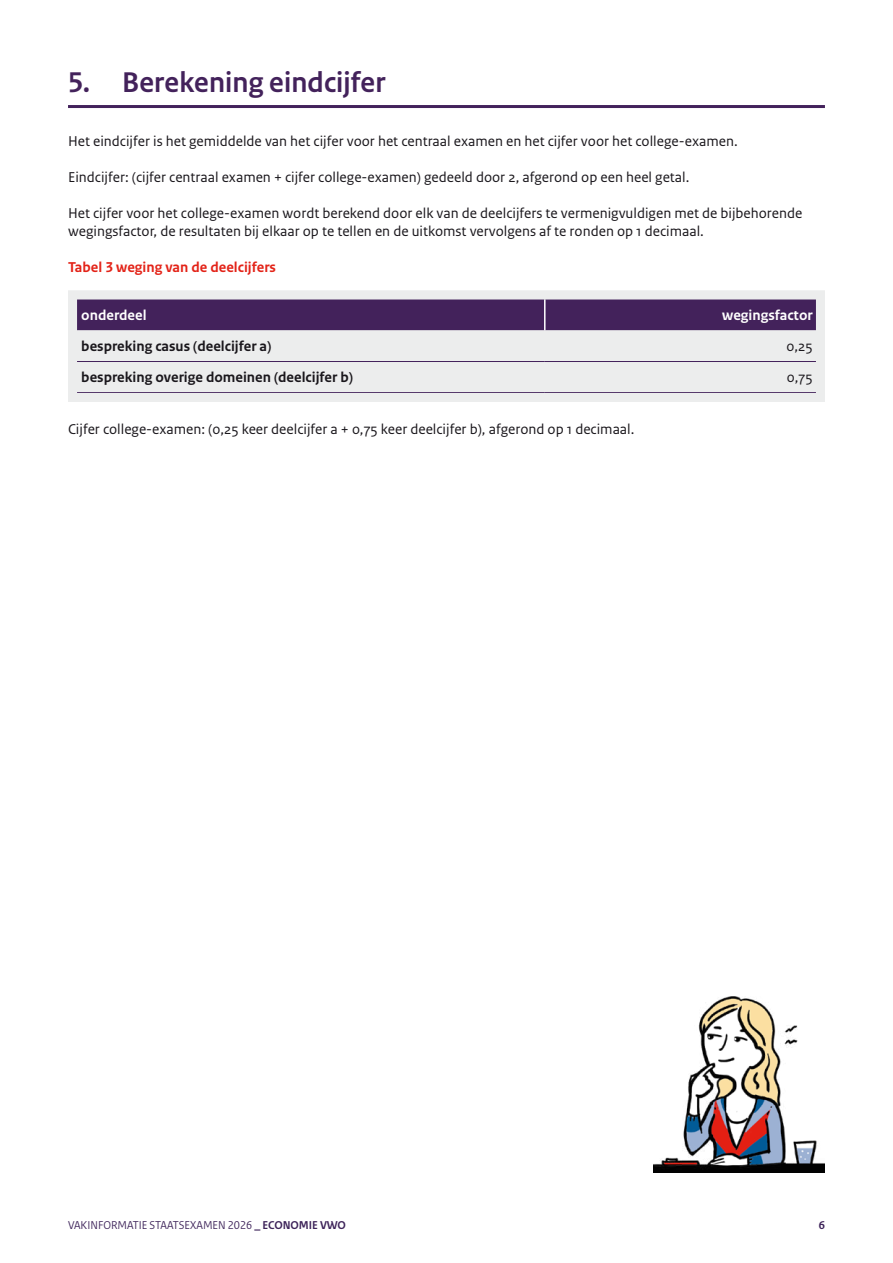
<style>
.page{position:relative;width:893px;height:1263px;background:#fff}
.page>*{position:absolute;margin:0;border:0;box-sizing:border-box;transform-origin:0 0}
.H2_kop_1_Paars{font:700 30px "Rijksoverheid Sans Heading";letter-spacing:.01em;color:#43225b}
.P_plat{font:15px/18px "Rijksoverheid Sans Text";color:#1a171c}
.P_bodytekst{font:700 15px "Rijksoverheid Sans Text";color:#1a171c}
.P_Tabelverwijzing{font:700 15px "Rijksoverheid Sans Text";color:#e32318}
.P_bodytekst-2{font:700 15px "Rijksoverheid Sans Text";color:#fff}
.Tabel_bodytekst{font:15px "Rijksoverheid Sans Text";color:#1a171c}
.t1{font:12px "Rijksoverheid Sans Heading";color:#3d2359}
.t2{font:700 12px "Rijksoverheid Sans Heading";color:#3d2359}
.s1{font-weight:700}
</style>
<div class="page">
<hr style="left:68px;top:105px;width:757px;height:3px;background:#43225b">
<svg style="left:68px;top:290px;width:757px;height:112px;background:#bcb3c3"></svg>
<img style="left:654px;top:996px;width:171px;height:176px">
<h2 class="H2_kop_1_Paars" style="left:68px;top:66px;width:319px">5. Berekening eindcijfer</h2>
<p class="P_plat" style="left:68px;top:133px;width:671px">Het eindcijfer is het gemiddelde van het cijfer voor het centraal examen en het cijfer voor het college-examen.</p>
<p class="P_plat" style="left:68px;top:169px;width:623px">Eindcijfer: (cijfer centraal examen + cijfer college-examen) gedeeld door 2, afgerond op een heel getal.</p>
<p class="P_plat" style="left:68px;top:205px;width:736px">Het cijfer voor het college-examen wordt berekend door elk van de deelcijfers te vermenigvuldigen met de bijbehorende wegingsfactor, de resultaten bij elkaar op te tellen en de uitkomst vervolgens af te ronden op 1 decimaal.</p>
<p class="P_Tabelverwijzing" style="left:68px;top:259px;width:210px">Tabel 3 weging van de deelcijfers</p>
<p class="P_bodytekst-2" style="left:81px;top:306px;width:67px">onderdeel</p>
<p class="P_bodytekst-2" style="left:722px;top:306px;width:92px">wegingsfactor</p>
<p class="P_bodytekst" style="left:81px;top:337px;width:192px">bespreking casus (deelcijfer a)</p>
<p class="Tabel_bodytekst" style="left:786px;top:337px;width:28px">0,25</p>
<p class="P_bodytekst" style="left:81px;top:369px;width:273px">bespreking overige domeinen (deelcijfer b)</p>
<p class="Tabel_bodytekst" style="left:787px;top:368px;width:27px">0,75</p>
<p class="P_plat" style="left:68px;top:421px;width:568px">Cijfer college-examen: (0,25 keer deelcijfer a + 0,75 keer deelcijfer b), afgerond op 1 decimaal.</p>
<p class="t1" style="left:68px;top:1218px;width:279px">VAKINFORMATIE STAATSEXAMEN 2026 <span class="s1">_ ECONOMIE VWO</span></p>
<p class="t2" style="left:819px;top:1219px;width:8px">6</p>
</div>
